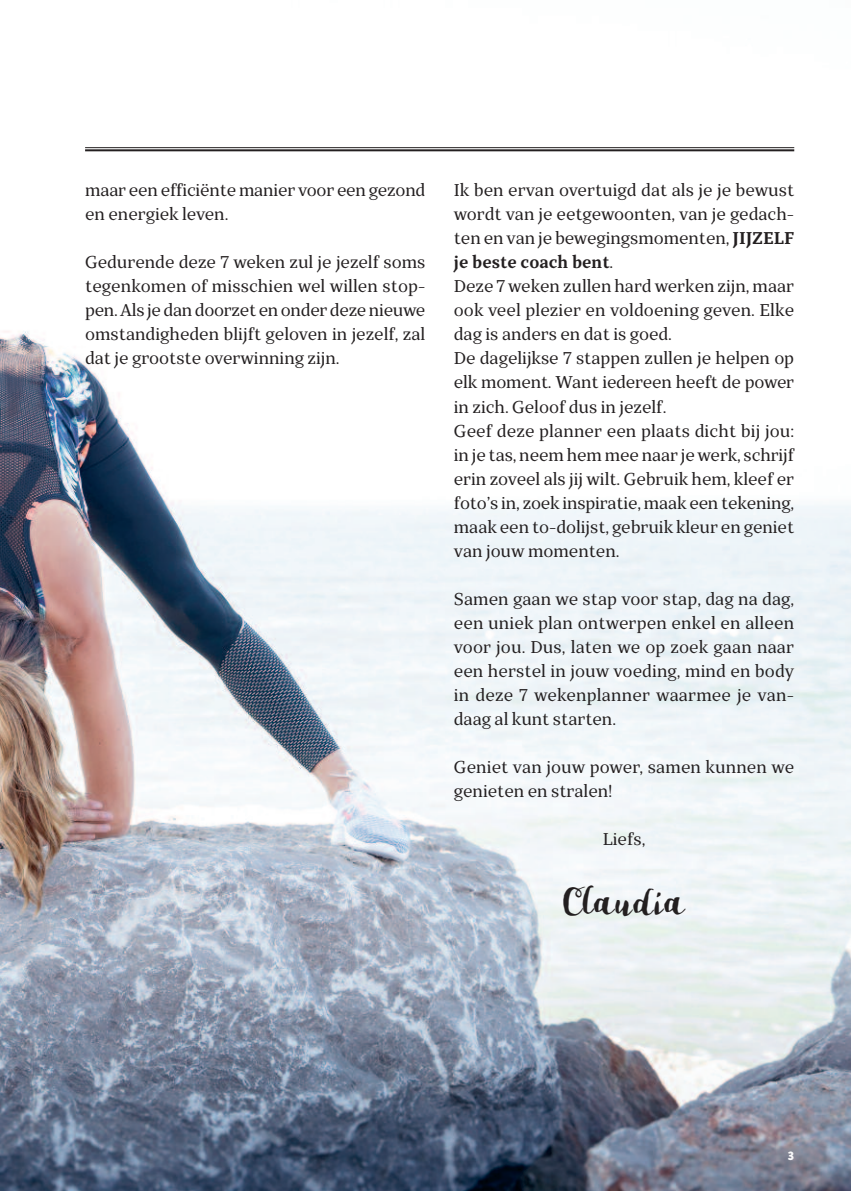
<style>
.page{position:relative;width:851px;height:1191px;background:#fff}
.page>*{position:absolute;margin:0;border:0;box-sizing:border-box;transform-origin:0 0}
.t1{font:45.4px "HMS Gilbert Brush";letter-spacing:.02em;color:#231f20}
.t2{font:17px/24px "TT Bells";letter-spacing:-.005em;color:#231f20}
.t3{font:12px "Brandon Printed Two";color:#fff}
.s1{font-weight:700}
</style>
<div class="page">
<img style="left:0;top:147px;width:850px;height:1044px">
<hr style="left:85px;top:147px;width:709px;height:1px;background:#231f20">
<hr style="left:85px;top:149px;width:709px;height:2px;background:#231f20">
<p class="t2" style="left:85px;top:180px;width:342px">maar een efficiënte manier voor een gezond en energiek leven.</p>
<p class="t2" style="left:85px;top:252px;width:342px;text-align:justify">Gedurende deze 7 weken zul je jezelf soms tegenkomen of misschien wel willen stop&shy;pen. Als je dan doorzet en onder deze nieuwe omstandigheden blijft geloven in jezelf, zal dat je grootste overwinning zijn.</p>
<p class="t2" style="left:454px;top:180px;width:342px">Ik ben ervan overtuigd dat als je je bewust wordt van je eetgewoonten, van je gedach&shy;ten en van je bewegingsmomenten, <span class="s1">JIJZELF je beste coach bent</span>.<br>Deze 7 weken zullen hard werken zijn, maar ook veel plezier en voldoening geven. Elke dag is anders en dat is goed.<br>De dagelijkse 7 stappen zullen je helpen op elk moment. Want iedereen heeft de power in zich. Geloof dus in jezelf.<br>Geef deze planner een plaats dicht bij jou: in je tas, neem hem mee naar je werk, schrijf erin zoveel als jij wilt. Gebruik hem, kleef er foto’s in, zoek inspiratie, maak een tekening, maak een to-dolijst, gebruik kleur en geniet van jouw momenten.</p>
<p class="t2" style="left:454px;top:588px;width:342px;text-align:justify">Samen gaan we stap voor stap, dag na dag, een uniek plan ontwerpen enkel en alleen voor jou. Dus, laten we op zoek gaan naar een herstel in jouw voeding, mind en body in deze 7 wekenplanner waarmee je van&shy;daag al kunt starten.</p>
<p class="t2" style="left:454px;top:756px;width:342px">Geniet van jouw power, samen kunnen we genieten en stralen!</p>
<p class="t2" style="left:602px;top:828px;width:44px">Liefs,</p>
<h1 class="t1" style="left:563px;top:882px;width:123px">Claudia</h1>
<p class="t3" style="left:787px;top:1147px;width:8px">3</p>
</div>
